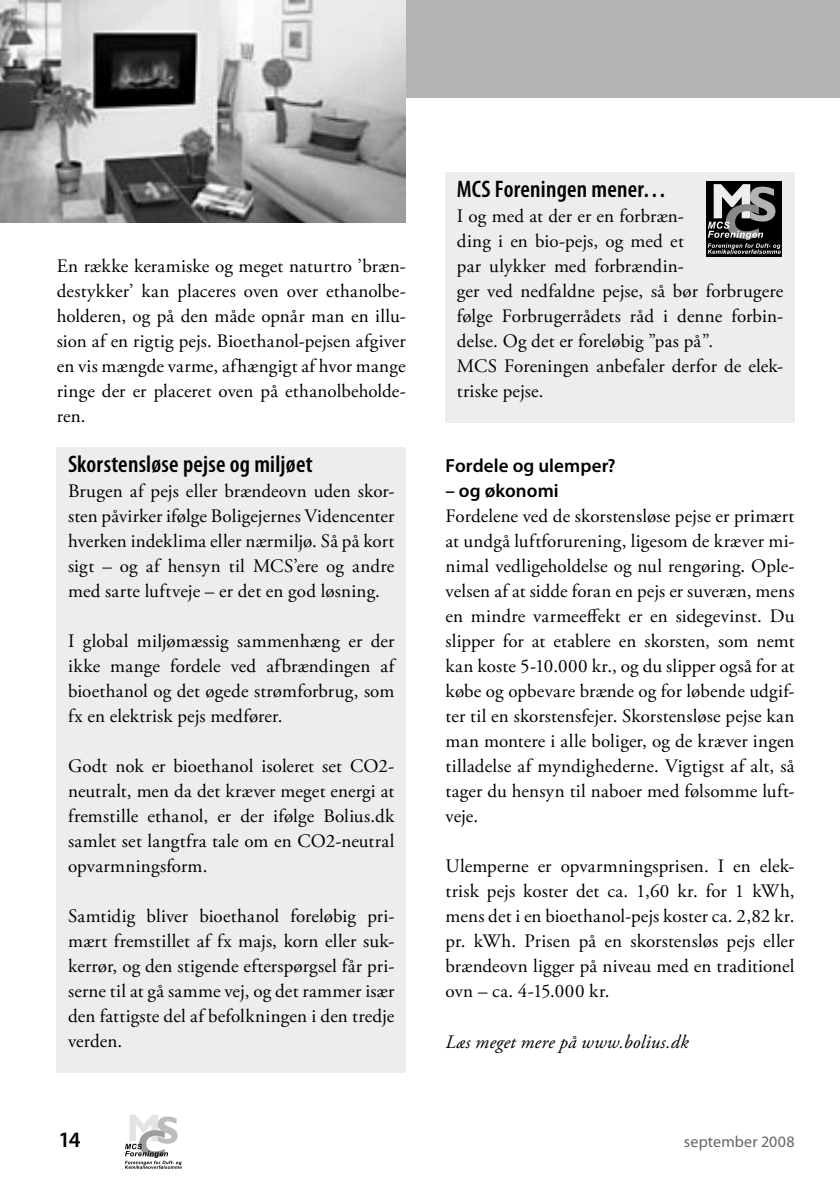
<style>
.page{position:relative;width:840px;height:1191px;background:#fff}
.page>*{position:absolute;margin:0;border:0;box-sizing:border-box;transform-origin:0 0}
.t1{font:600 condensed 24px "Myriad Pro";letter-spacing:.01em;color:#000}
.t2{font:600 22px "Myriad Pro";color:#000}
.t3{font:19px/25px "Adobe Garamond Pro";letter-spacing:.01em;color:#000;text-align:justify}
.t4{font:600 19px "Myriad Pro";letter-spacing:.005em;color:#000}
.t5{font:italic 19px "Adobe Garamond Pro";letter-spacing:.015em;color:#000}
.t6{font:16px "Myriad Pro";letter-spacing:.01em;color:#646567}
</style>
<div class="page">
<svg style="left:125px;top:1114px;width:57px;height:55px"></svg>
<div style="left:0;top:0;width:839px;height:97px;background:#b1b3b4"></div>
<div style="left:445px;top:172px;width:349px;height:250px;background:#eceded"></div>
<div style="left:57px;top:447px;width:348px;height:625px;background:#eceded"></div>
<div style="left:706px;top:181px;width:75px;height:76px;background:#000"></div>
<svg style="left:707px;top:184px;width:73px;height:70px"></svg>
<img style="left:0;top:0;width:405px;height:222px">
<p class="t3" style="left:57px;top:254px;width:350px">En række keramiske og meget naturtro ’bræn&shy;destykker’ kan placeres oven over ethanolbe&shy;holderen, og på den måde opnår man en illu&shy;sion af en rigtig pejs. Bioethanol-pejsen afgiver en vis mængde varme, afhængigt af hvor mange ringe der er placeret oven på ethanolbeholde&shy;ren.</p>
<p class="t1" style="left:68px;top:449px;width:246px">Skorstensløse pejse og miljøet</p>
<p class="t3" style="left:68px;top:479px;width:327px">Brugen af pejs eller brændeovn uden skor&shy;sten påvirker ifølge Boligejernes Videncenter hverken indeklima eller nærmiljø. Så på kort sigt – og af hensyn til MCS’ere og andre med sarte luftveje – er det en god løsning.</p>
<p class="t3" style="left:68px;top:629px;width:327px">I global miljømæssig sammenhæng er der ikke mange fordele ved afbrændingen af bioethanol og det øgede strømforbrug, som fx en elektrisk pejs medfører.</p>
<p class="t3" style="left:68px;top:754px;width:328px">Godt nok er bioethanol isoleret set CO2- neutralt, men da det kræver meget energi at fremstille ethanol, er der ifølge Bolius.dk samlet set langtfra tale om en CO2-neutral opvarmningsform.</p>
<p class="t3" style="left:68px;top:904px;width:327px">Samtidig bliver bioethanol foreløbig pri&shy;mært fremstillet af fx majs, korn eller suk&shy;kerrør, og den stigende efterspørgsel får pri&shy;serne til at gå samme vej, og det rammer især den fattigste del af befolkningen i den tredje verden.</p>
<p class="t1" style="left:456px;top:174px;width:211px">MCS Foreningen mener…</p>
<p class="t3" style="left:456px;top:204px;width:327px;text-align:left">I og med at der er en forbræn-<br>ding i en bio-pejs, og med et<br>par ulykker med forbrændin-<br>ger ved nedfaldne pejse, så bør forbrugere følge Forbrugerrådets råd i denne forbin&shy;delse. Og det er foreløbig ”pas på”.<br>MCS Foreningen anbefaler derfor de elek&shy;triske pejse.</p>
<p class="t4" style="left:445px;top:454px;width:171px">Fordele og ulemper?</p>
<p class="t4" style="left:445px;top:479px;width:115px">– og økonomi</p>
<p class="t3" style="left:445px;top:504px;width:350px">Fordelene ved de skorstensløse pejse er primært at undgå luftforurening, ligesom de kræver mi&shy;nimal vedligeholdelse og nul rengøring. Ople&shy;velsen af at sidde foran en pejs er suveræn, mens en mindre varmeeffekt er en sidegevinst. Du slipper for at etablere en skorsten, som nemt kan koste 5-10.000 kr., og du slipper også for at købe og opbevare brænde og for løbende udgif&shy;ter til en skorstensfejer. Skorstensløse pejse kan man montere i alle boliger, og de kræver ingen tilladelse af myndighederne. Vigtigst af alt, så tager du hensyn til naboer med følsomme luft&shy;veje.</p>
<p class="t3" style="left:445px;top:854px;width:350px">Ulemperne er opvarmningsprisen. I en elek&shy;trisk pejs koster det ca. 1,60 kr. for 1 kWh, mens det i en bioethanol-pejs koster ca. 2,82 kr. pr. kWh. Prisen på en skorstensløs pejs eller brændeovn ligger på niveau med en traditionel ovn – ca. 4-15.000 kr.</p>
<p class="t5" style="left:445px;top:1030px;width:244px">Læs meget mere på www.bolius.dk</p>
<p class="t2" style="left:58px;top:1126px;width:24px">14</p>
<p class="t6" style="left:683px;top:1132px;width:112px">september 2008</p>
</div>
